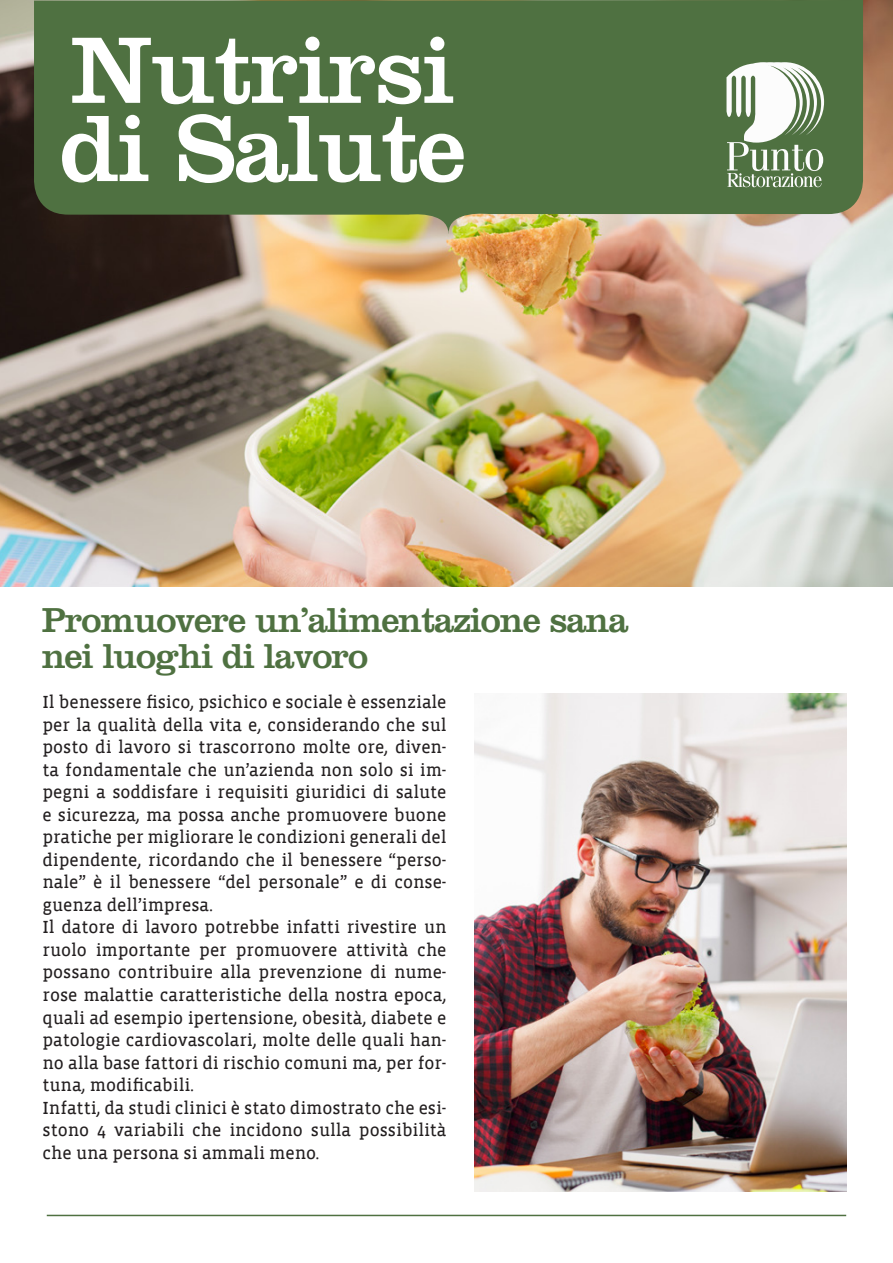
<style>
.page{position:relative;width:893px;height:1263px;background:#fff}
.page>*{position:absolute;margin:0;border:0;box-sizing:border-box;transform-origin:0 0}
.t1{font:98.1px "Clarendon";letter-spacing:-.02em;color:#fff}
.t2{font:36px "Clarendon";letter-spacing:-.03em;color:#4f7141}
.Testo{font:18px/22.5px "Vista Slab Reg";color:#231f20;text-align:justify}
</style>
<div class="page">
<img style="left:0;top:0;width:893px;height:587px">
<svg style="left:33px;top:0;width:831px;height:234px;background:#587546"></svg>
<hr style="left:47px;top:1215px;width:799px;height:1px;background:#4f7141">
<img style="left:474px;top:693px;width:372px;height:498px">
<svg style="left:726px;top:62px;width:98px;height:125px"></svg>
<p class="t1" style="left:70px;top:13px;width:386px">Nutrirsi</p>
<p class="t1" style="left:59px;top:91px;width:408px">di Salute</p>
<p class="t2" style="left:42px;top:599px;width:588px">Promuovere un’alimentazione sana</p>
<p class="t2" style="left:42px;top:635px;width:328px">nei luoghi di lavoro</p>
<p class="Testo" style="left:43px;top:692px;width:405px">Il benessere fisico, psichico e sociale è essenziale per la qualità della vita e, considerando che sul posto di lavoro si trascorrono molte ore, diven&shy;ta fondamentale che un’azienda non solo si im&shy;pegni a soddisfare i requisiti giuridici di salute e sicurezza, ma possa anche promuovere buone pratiche per migliorare le condizioni generali del dipendente, ricordando che il benessere “perso&shy;nale” è il benessere “del personale” e di conse&shy;guenza dell’impresa.</p>
<p class="Testo" style="left:43px;top:917px;width:405px">Il datore di lavoro potrebbe infatti rivestire un ruolo importante per promuovere attività che possano contribuire alla prevenzione di nume&shy;rose malattie caratteristiche della nostra epoca, quali ad esempio ipertensione, obesità, diabete e patologie cardiovascolari, molte delle quali han&shy;no alla base fattori di rischio comuni ma, per for&shy;tuna, modificabili.</p>
<p class="Testo" style="left:43px;top:1097px;width:405px">Infatti, da studi clinici è stato dimostrato che esi&shy;stono 4 variabili che incidono sulla possibilità che una persona si ammali meno.</p>
</div>
